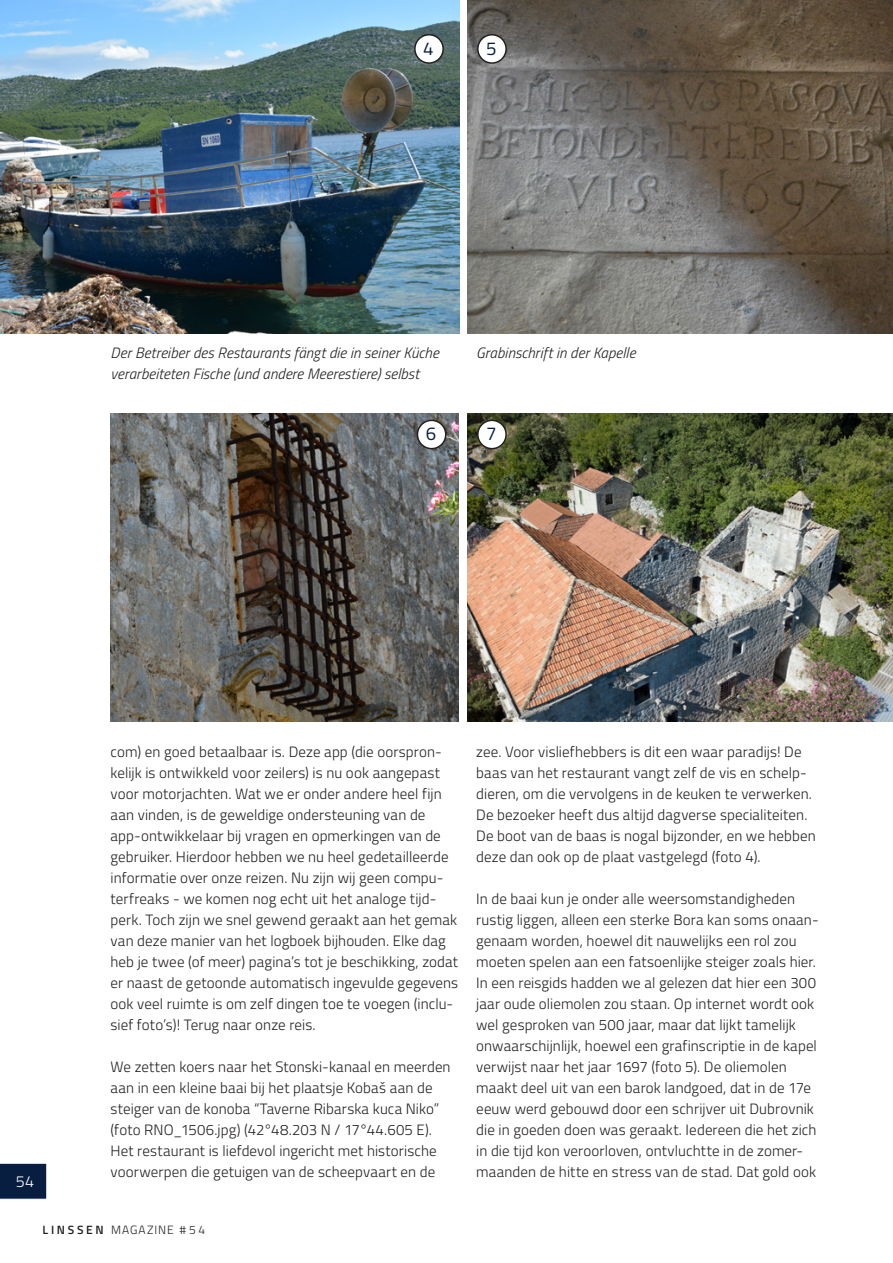
<style>
.page{position:relative;width:893px;height:1263px;background:#fff}
.page>*{position:absolute;margin:0;border:0;box-sizing:border-box;transform-origin:0 0}
.SP_plattetekst{font:18.6px "Titillium Web";color:#071e40}
.t1{font:300 16.05px "Titillium Web";color:#fff}
.SP_plattetekst-2{font:300 15px/21px "Titillium Web";letter-spacing:.005em;color:#231f20}
.SP_plattetekst-3{font:italic 300 15px "Titillium Web";letter-spacing:.005em;color:#231f20}
.t2{font:300 12px "Titillium Web";letter-spacing:.08em;color:#231f20}
.s1{font-weight:600}
</style>
<div class="page">
<img style="left:0;top:0;width:459px;height:334px">
<img style="left:468px;top:0;width:425px;height:334px">
<img style="left:468px;top:414px;width:425px;height:308px">
<div style="left:478px;top:420px;width:28px;height:29px;background:#fff;border-radius:50%"></div>
<div style="left:477px;top:420px;width:30px;height:29px;border:2px solid #231f20;border-radius:50%"></div>
<div style="left:415px;top:35px;width:28px;height:28px;background:#fff;border-radius:50%"></div>
<div style="left:414px;top:34px;width:30px;height:30px;border:2px solid #231f20;border-radius:50%"></div>
<div style="left:478px;top:35px;width:28px;height:28px;background:#fff;border-radius:50%"></div>
<div style="left:477px;top:34px;width:30px;height:30px;border:2px solid #231f20;border-radius:50%"></div>
<img style="left:111px;top:414px;width:347px;height:308px">
<div style="left:417px;top:420px;width:29px;height:29px;background:#fff;border-radius:50%"></div>
<div style="left:417px;top:420px;width:29px;height:29px;border:2px solid #231f20;border-radius:50%"></div>
<svg style="left:0;top:1163px;width:47px;height:36px;background:#122848"></svg>
<p class="SP_plattetekst" style="left:423px;top:35px;width:12px">4</p>
<p class="SP_plattetekst" style="left:486px;top:35px;width:12px">5</p>
<p class="SP_plattetekst-3" style="left:111px;top:341px;width:330px">Der Betreiber des Restaurants fängt die in seiner Küche</p>
<p class="SP_plattetekst-3" style="left:476px;top:341px;width:161px">Grabinschrift in der Kapelle</p>
<p class="SP_plattetekst-3" style="left:111px;top:362px;width:310px">verarbeiteten Fische (und andere Meerestiere) selbst</p>
<p class="SP_plattetekst" style="left:426px;top:420px;width:12px">6</p>
<p class="SP_plattetekst" style="left:486px;top:420px;width:12px">7</p>
<p class="t1" style="left:16px;top:1170px;width:20px">54</p>
<p class="SP_plattetekst-2" style="left:111px;top:740px;width:349px">com) en goed betaalbaar is. Deze app (die oorspron&shy;kelijk is ontwikkeld voor zeilers) is nu ook aangepast voor motorjachten. Wat we er onder andere heel fijn aan vinden, is de geweldige ondersteuning van de app-ontwikkelaar bij vragen en opmerkingen van de gebruiker. Hierdoor hebben we nu heel gedetailleerde informatie over onze reizen. Nu zijn wij geen compu&shy;terfreaks - we komen nog echt uit het analoge tijd&shy;perk. Toch zijn we snel gewend geraakt aan het gemak van deze manier van het logboek bijhouden. Elke dag heb je twee (of meer) pagina’s tot je beschikking, zodat er naast de getoonde automatisch ingevulde gegevens ook veel ruimte is om zelf dingen toe te voegen (inclu&shy;sief foto’s)! Terug naar onze reis.</p>
<p class="SP_plattetekst-2" style="left:111px;top:1055px;width:342px">We zetten koers naar het Stonski-kanaal en meerden aan in een kleine baai bij het plaatsje Kobaš aan de steiger van de konoba “Taverne Ribarska kuca Niko” (foto RNO_1506.jpg) (42°48.203 N / 17°44.605 E).<br>Het restaurant is liefdevol ingericht met historische voorwerpen die getuigen van de scheepvaart en de</p>
<p class="t2" style="left:43px;top:1221px;width:164px"><span class="s1">LINSSEN</span> MAGAZINE #54</p>
<p class="SP_plattetekst-2" style="left:476px;top:740px;width:341px">zee. Voor visliefhebbers is dit een waar paradijs! De baas van het restaurant vangt zelf de vis en schelp&shy;dieren, om die vervolgens in de keuken te verwerken.<br>De bezoeker heeft dus altijd dagverse specialiteiten.<br>De boot van de baas is nogal bijzonder, en we hebben deze dan ook op de plaat vastgelegd (foto 4).</p>
<p class="SP_plattetekst-2" style="left:476px;top:887px;width:344px">In de baai kun je onder alle weersomstandigheden rustig liggen, alleen een sterke Bora kan soms onaan&shy;genaam worden, hoewel dit nauwelijks een rol zou moeten spelen aan een fatsoenlijke steiger zoals hier.<br>In een reisgids hadden we al gelezen dat hier een 300 jaar oude oliemolen zou staan. Op internet wordt ook wel gesproken van 500 jaar, maar dat lijkt tamelijk onwaarschijnlijk, hoewel een grafinscriptie in de kapel verwijst naar het jaar 1697 (foto 5). De oliemolen maakt deel uit van een barok landgoed, dat in de 17e eeuw werd gebouwd door een schrijver uit Dubrovnik die in goeden doen was geraakt. Iedereen die het zich in die tijd kon veroorloven, ontvluchtte in de zomer&shy;maanden de hitte en stress van de stad. Dat gold ook</p>
</div>
